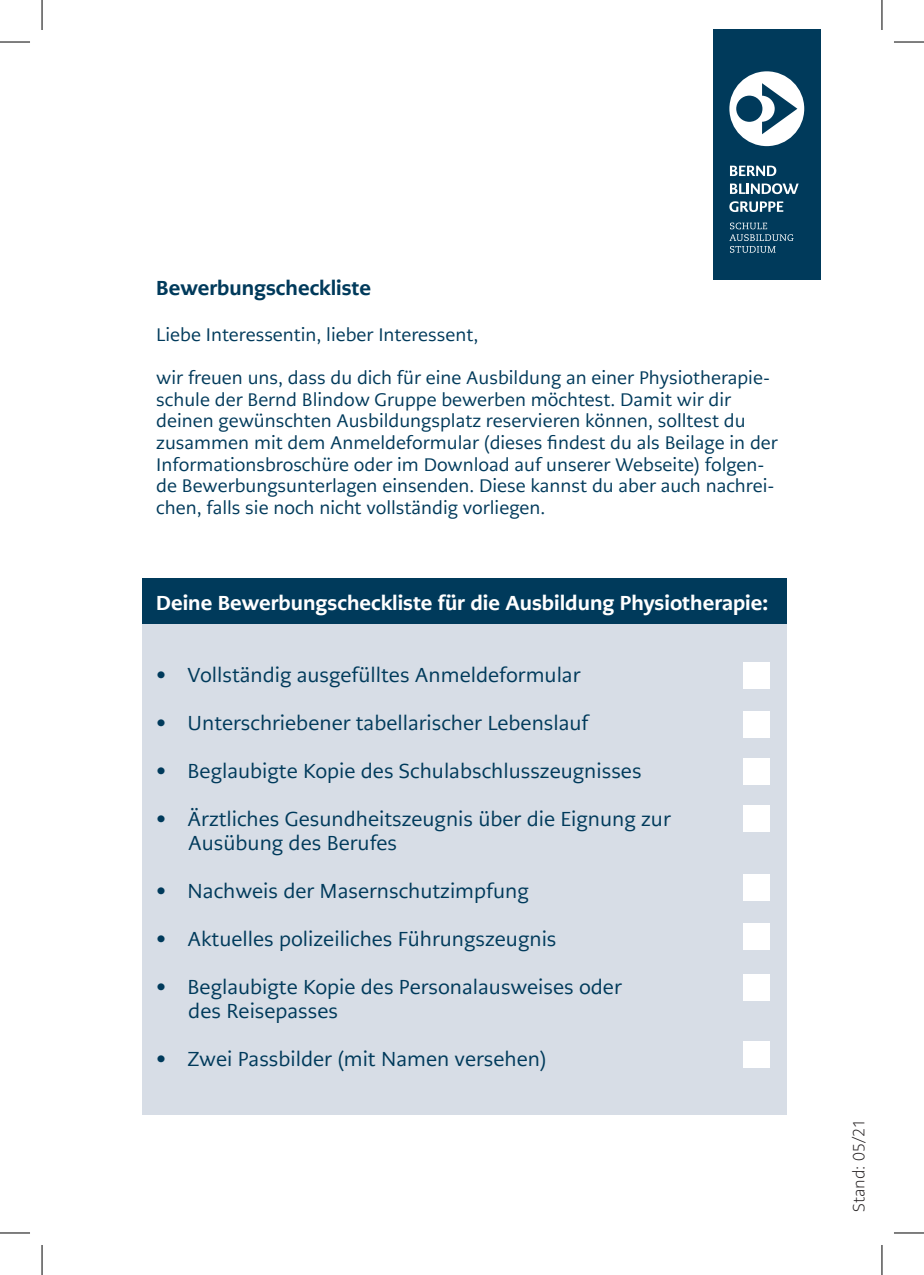
<style>
.page{position:relative;width:924px;height:1275px;background:#fff}
.page>*{position:absolute;margin:0;border:0;box-sizing:border-box;transform-origin:0 0}
.t1{font:20px/24px "PMN Caecilia Sans Text";color:#003a5b}
.t2{font:800 20px "PMN Caecilia Sans Text";color:#fff}
.t3{font:800 20px "PMN Caecilia Sans Text";color:#003a5b}
.t4{font:18px/21.6px "PMN Caecilia Sans Text";color:#003a5b}
.t5{font:300 16px "PMN Caecilia Sans Text";color:#231f20}
</style>
<div class="page">
<div style="left:142px;top:624px;width:644px;height:490px;background:#d7dde6"></div>
<div style="left:142px;top:578px;width:644px;height:46px;background:#003a5b"></div>
<div style="left:742px;top:662px;width:26px;height:26px;background:#fff"></div>
<div style="left:742px;top:711px;width:26px;height:26px;background:#fff"></div>
<div style="left:742px;top:874px;width:26px;height:26px;background:#fff"></div>
<div style="left:742px;top:805px;width:26px;height:26px;background:#fff"></div>
<div style="left:742px;top:758px;width:26px;height:27px;background:#fff"></div>
<div style="left:742px;top:923px;width:26px;height:27px;background:#fff"></div>
<div style="left:742px;top:974px;width:26px;height:27px;background:#fff"></div>
<div style="left:742px;top:1041px;width:26px;height:27px;background:#fff"></div>
<div style="left:712px;top:29px;width:108px;height:13px;background:#003a5b"></div>
<div style="left:712px;top:42px;width:108px;height:238px;background:#003a5b"></div>
<svg style="left:729px;top:223px;width:64px;height:30px"></svg>
<svg style="left:730px;top:166px;width:46px;height:10px"></svg>
<svg style="left:730px;top:183px;width:68px;height:11px"></svg>
<svg style="left:729px;top:201px;width:54px;height:11px"></svg>
<div style="left:729px;top:71px;width:74px;height:75px;background:#fff;border-radius:50%"></div>
<svg style="left:761px;top:83px;width:36px;height:51px"></svg>
<div style="left:736px;top:96px;width:26px;height:26px;background:#003a5b;border-radius:50%"></div>
<hr style="left:0;top:42px;width:30px;height:1px;background:#000">
<hr style="left:893px;top:42px;width:30px;height:1px;background:#000">
<hr style="left:0;top:1232px;width:30px;height:1px;background:#000">
<hr style="left:893px;top:1232px;width:30px;height:1px;background:#000">
<hr style="left:42px;top:0;width:1px;height:30px;background:#000">
<hr style="left:42px;top:1245px;width:1px;height:30px;background:#000">
<hr style="left:881px;top:0;width:1px;height:30px;background:#000">
<hr style="left:881px;top:1245px;width:1px;height:30px;background:#000">
<p class="t3" style="left:156px;top:275px;width:216px">Bewerbungscheckliste</p>
<p class="t4" style="left:156px;top:324px;width:323px">Liebe Interessentin, lieber Interessent,</p>
<p class="t4" style="left:156px;top:367px;width:622px">wir freuen uns, dass du dich für eine Ausbildung an einer Physiotherapie&shy;schule der Bernd Blindow Gruppe bewerben möchtest. Damit wir dir deinen gewünschten Ausbildungsplatz reservieren können, solltest du zusammen mit dem Anmeldeformular (dieses findest du als Beilage in der Informationsbroschüre oder im Download auf unserer Webseite) folgen&shy;de Bewerbungsunterlagen einsenden. Diese kannst du aber auch nachrei&shy;chen, falls sie noch nicht vollständig vorliegen.</p>
<p class="t2" style="left:156px;top:589px;width:613px">Deine Bewerbungscheckliste für die Ausbildung Physiotherapie:</p>
<p class="t1" style="left:156px;top:663px;width:425px">• Vollständig ausgefülltes Anmeldeformular</p>
<p class="t1" style="left:156px;top:711px;width:433px">• Unterschriebener tabellarischer Lebenslauf</p>
<p class="t1" style="left:156px;top:759px;width:486px">• Beglaubigte Kopie des Schulabschlusszeugnisses</p>
<p class="t1" style="left:188px;top:807px;width:484px;text-indent:-32px">• Ärztliches Gesundheitszeugnis über die Eignung zur<br>Ausübung des Berufes</p>
<p class="t1" style="left:156px;top:879px;width:374px">• Nachweis der Masernschutzimpfung</p>
<p class="t1" style="left:156px;top:927px;width:401px">• Aktuelles polizeiliches Führungszeugnis</p>
<p class="t1" style="left:188px;top:975px;width:435px;text-indent:-32px">• Beglaubigte Kopie des Personalausweises oder des Reisepasses</p>
<p class="t1" style="left:156px;top:1047px;width:391px">• Zwei Passbilder (mit Namen versehen)</p>
<p class="t5" style="left:848px;top:1212px;width:94px;rotate:-90deg">Stand: 05/21</p>
</div>
